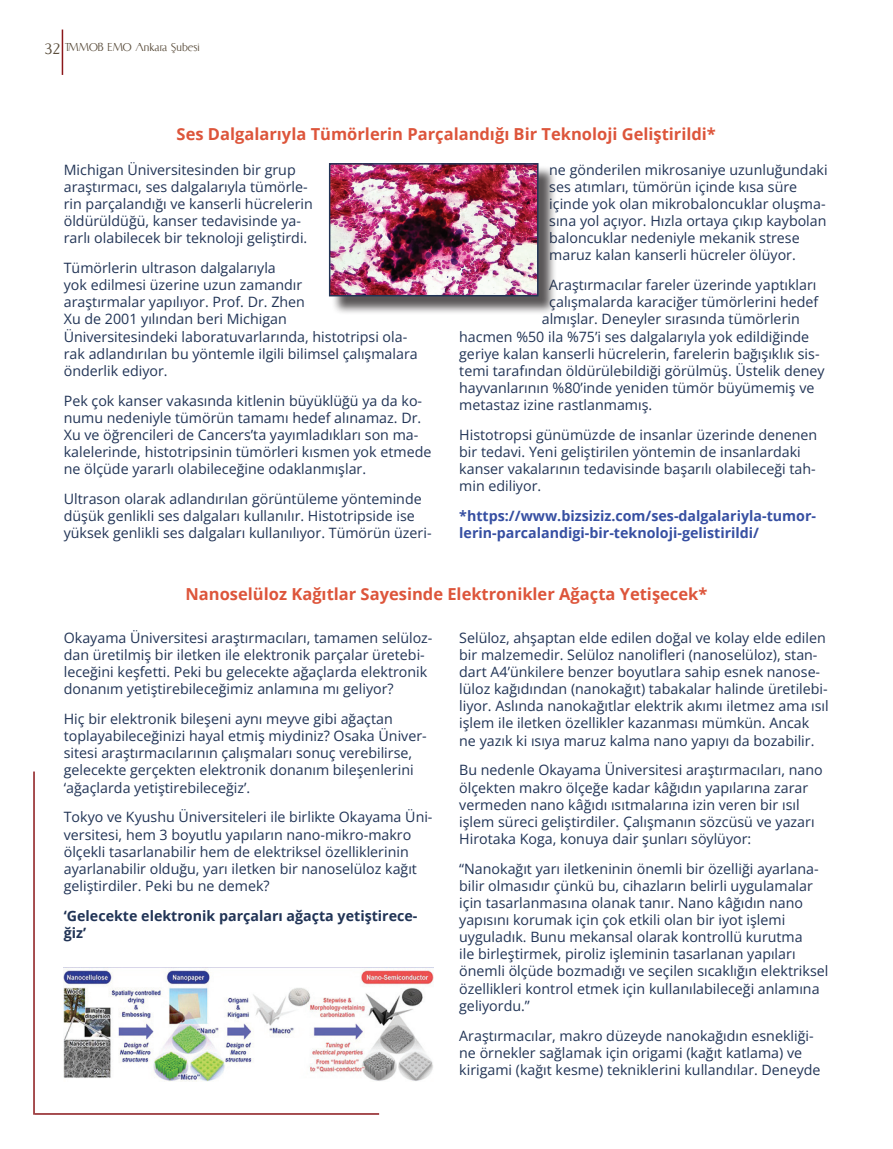
<style>
.page{position:relative;width:893px;height:1149px;background:#fff}
.page>*{position:absolute;margin:0;border:0;box-sizing:border-box;transform-origin:0 0}
.t1{font:700 16.5px "Open Sans";color:#dd553b}
.t2{font:14.25px/17.1px "Open Sans";color:#213456}
.t3{font:700 14.25px/17.1px "Open Sans";color:#364fa2}
.t4{font:700 14.25px/17.1px "Open Sans";color:#213456}
.t5{font:13.5px "CAT Linz";color:#594c3b}
.s1{font-size:18px}
</style>
<div class="page">
<hr style="left:33px;top:771px;width:2px;height:343px;background:#8b171a">
<hr style="left:35px;top:1112px;width:344px;height:2px;background:#8b171a">
<hr style="left:62px;top:30px;width:1px;height:45px;background:#8b171a">
<div style="left:331px;top:165px;width:226px;height:150px;background:#231f20;opacity:.75"></div>
<img style="left:332px;top:166px;width:203px;height:127px">
<div style="left:329px;top:163px;width:209px;height:133px;border:2px solid #213456"></div>
<img style="left:64px;top:967px;width:370px;height:114px">
<p class="t5" style="left:44px;top:40px;width:157px"><span class="s1">32</span> TMMOB EMO Ankara Şubesi</p>
<p class="t1" style="left:177px;top:123px;width:541px">Ses Dalgalarıyla Tümörlerin Parçalandığı Bir Teknoloji Geliştirildi*</p>
<p class="t2" style="left:64px;top:161px;width:251px">Michigan Üniversitesinden bir grup araştırmacı, ses dalgalarıyla tümörle&shy;rin parçalandığı ve kanserli hücrelerin öldürüldüğü, kanser tedavisinde ya&shy;rarlı olabilecek bir teknoloji geliştirdi.</p>
<p class="t2" style="left:64px;top:259px;width:356px">Tümörlerin ultrason dalgalarıyla<br>yok edilmesi üzerine uzun zamandır<br>araştırmalar yapılıyor. Prof. Dr. Zhen<br>Xu de 2001 yılından beri Michigan<br>Üniversitesindeki laboratuvarlarında, histotripsi ola&shy;rak adlandırılan bu yöntemle ilgili bilimsel çalışmalara önderlik ediyor.</p>
<p class="t2" style="left:64px;top:391px;width:369px">Pek çok kanser vakasında kitlenin büyüklüğü ya da ko&shy;numu nedeniyle tümörün tamamı hedef alınamaz. Dr.<br>Xu ve öğrencileri de Cancers’ta yayımladıkları son ma&shy;kalelerinde, histotripsinin tümörleri kısmen yok etmede ne ölçüde yararlı olabileceğine odaklanmışlar.</p>
<p class="t2" style="left:64px;top:489px;width:369px">Ultrason olarak adlandırılan görüntüleme yönteminde düşük genlikli ses dalgaları kullanılır. Histotripside ise yüksek genlikli ses dalgaları kullanılıyor. Tümörün üzeri-</p>
<p class="t2" style="left:549px;top:161px;width:280px">ne gönderilen mikrosaniye uzunluğundaki ses atımları, tümörün içinde kısa süre içinde yok olan mikrobaloncuklar oluşma&shy;sına yol açıyor. Hızla ortaya çıkıp kaybolan baloncuklar nedeniyle mekanik strese maruz kalan kanserli hücreler ölüyor.</p>
<p class="t2" style="left:549px;top:276px;width:269px">Araştırmacılar fareler üzerinde yaptıkları</p>
<p class="t2" style="left:549px;top:293px;width:271px">çalışmalarda karaciğer tümörlerini hedef</p>
<p class="t2" style="left:542px;top:310px;width:260px">almışlar. Deneyler sırasında tümörlerin</p>
<p class="t2" style="left:459px;top:327px;width:351px">hacmen %50 ila %75’i ses dalgalarıyla yok edildiğinde</p>
<p class="t2" style="left:459px;top:344px;width:362px">geriye kalan kanserli hücrelerin, farelerin bağışıklık sis-</p>
<p class="t2" style="left:459px;top:361px;width:367px">temi tarafından öldürülebildiği görülmüş. Üstelik deney</p>
<p class="t2" style="left:459px;top:378px;width:357px">hayvanlarının %80’inde yeniden tümör büyümemiş ve</p>
<p class="t2" style="left:459px;top:396px;width:195px">metastaz izine rastlanmamış.</p>
<p class="t2" style="left:459px;top:425px;width:360px">Histotropsi günümüzde de insanlar üzerinde denenen bir tedavi. Yeni geliştirilen yöntemin de insanlardaki kanser vakalarının tedavisinde başarılı olabileceği tah&shy;min ediliyor.</p>
<p class="t3" style="left:459px;top:507px;width:358px">*https://www.bizsiziz.com/ses-dalgalariyla-tumor&shy;lerin-parcalandigi-bir-teknoloji-gelistirildi/</p>
<p class="t1" style="left:186px;top:582px;width:523px">Nanoselüloz Kağıtlar Sayesinde Elektronikler Ağaçta Yetişecek*</p>
<p class="t2" style="left:64px;top:628px;width:370px">Okayama Üniversitesi araştırmacıları, tamamen selüloz&shy;dan üretilmiş bir iletken ile elektronik parçalar üretebi&shy;leceğini keşfetti. Peki bu gelecekte ağaçlarda elektronik donanım yetiştirebileceğimiz anlamına mı geliyor?</p>
<p class="t2" style="left:64px;top:709px;width:364px">Hiç bir elektronik bileşeni aynı meyve gibi ağaçtan toplayabileceğinizi hayal etmiş miydiniz? Osaka Üniver&shy;sitesi araştırmacılarının çalışmaları sonuç verebilirse, gelecekte gerçekten elektronik donanım bileşenlerini ‘ağaçlarda yetiştirebileceğiz’.</p>
<p class="t2" style="left:64px;top:808px;width:370px">Tokyo ve Kyushu Üniversiteleri ile birlikte Okayama Üni&shy;versitesi, hem 3 boyutlu yapıların nano-mikro-makro ölçekli tasarlanabilir hem de elektriksel özelliklerinin ayarlanabilir olduğu, yarı iletken bir nanoselüloz kağıt geliştirdiler. Peki bu ne demek?</p>
<p class="t4" style="left:64px;top:906px;width:355px">‘Gelecekte elektronik parçaları ağaçta yetiştirece&shy;ğiz’</p>
<p class="t2" style="left:459px;top:628px;width:371px">Selüloz, ahşaptan elde edilen doğal ve kolay elde edilen bir malzemedir. Selüloz nanolifleri (nanoselüloz), stan&shy;dart A4’ünkilere benzer boyutlara sahip esnek nanose&shy;lüloz kağıdından (nanokağıt) tabakalar halinde üretilebi&shy;liyor. Aslında nanokağıtlar elektrik akımı iletmez ama ısıl işlem ile iletken özellikler kazanması mümkün. Ancak ne yazık ki ısıya maruz kalma nano yapıyı da bozabilir.</p>
<p class="t2" style="left:459px;top:761px;width:365px">Bu nedenle Okayama Üniversitesi araştırmacıları, nano ölçekten makro ölçeğe kadar kâğıdın yapılarına zarar vermeden nano kâğıdı ısıtmalarına izin veren bir ısıl işlem süreci geliştirdiler. Çalışmanın sözcüsü ve yazarı Hirotaka Koga, konuya dair şunları söylüyor:</p>
<p class="t2" style="left:459px;top:859px;width:371px">“Nanokağıt yarı iletkeninin önemli bir özelliği ayarlana&shy;bilir olmasıdır çünkü bu, cihazların belirli uygulamalar için tasarlanmasına olanak tanır. Nano kâğıdın nano yapısını korumak için çok etkili olan bir iyot işlemi uyguladık. Bunu mekansal olarak kontrollü kurutma<br>ile birleştirmek, piroliz işleminin tasarlanan yapıları önemli ölçüde bozmadığı ve seçilen sıcaklığın elektriksel özellikleri kontrol etmek için kullanılabileceği anlamına geliyordu.”</p>
<p class="t2" style="left:459px;top:1026px;width:363px">Araştırmacılar, makro düzeyde nanokağıdın esnekliği&shy;ne örnekler sağlamak için origami (kağıt katlama) ve kirigami (kağıt kesme) tekniklerini kullandılar. Deneyde</p>
</div>
